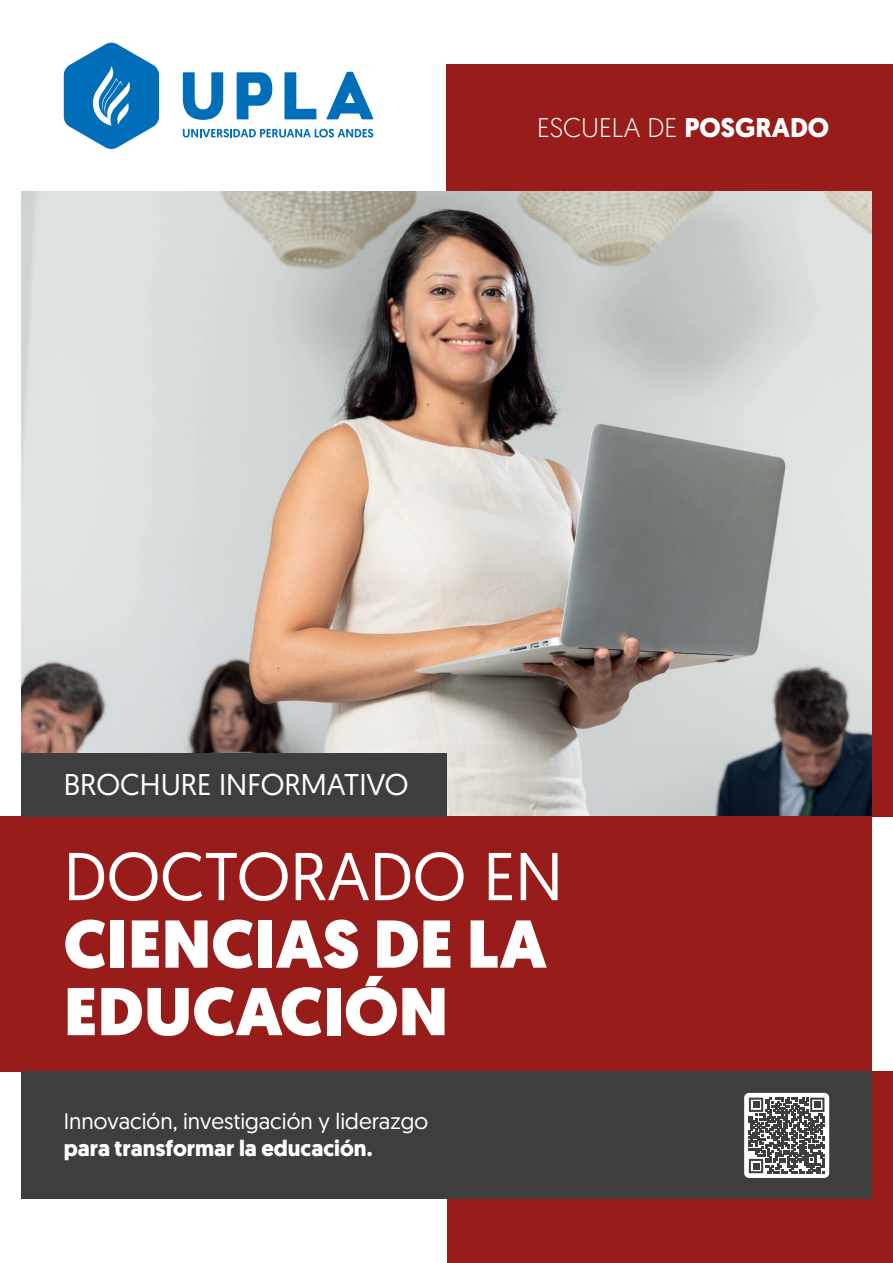
<style>
.page{position:relative;width:893px;height:1263px;background:#fff}
.page>*{position:absolute;margin:0;border:0;box-sizing:border-box;transform-origin:0 0}
.t1{font:900 67.5px/67.5px "Geomanist";color:#fff}
.t2{font:67.5px "Geomanist";color:#fff}
.t3{font:30px "Geomanist";color:#fff}
.t4{font:300 27px "Geomanist";color:#fff}
.t5{font:22.5px "Geomanist";color:#fff}
.t6{font:700 22.5px "Geomanist";color:#fff}
.s1{font-weight:700}
</style>
<div class="page">
<div style="left:448px;top:1071px;width:445px;height:192px;background:#981c19"></div>
<div style="left:446px;top:64px;width:447px;height:752px;background:#981c19"></div>
<img style="left:21px;top:191px;width:851px;height:625px">
<svg style="left:183px;top:72px;width:40px;height:48px"></svg>
<svg style="left:237px;top:72px;width:35px;height:47px"></svg>
<svg style="left:284px;top:72px;width:32px;height:47px"></svg>
<svg style="left:326px;top:72px;width:47px;height:47px"></svg>
<svg style="left:64px;top:42px;width:95px;height:107px"></svg>
<svg style="left:183px;top:129px;width:190px;height:9px"></svg>
<div style="left:0;top:816px;width:872px;height:255px;background:#981c19"></div>
<div style="left:21px;top:1071px;width:851px;height:128px;background:#3e3e3f"></div>
<div style="left:21px;top:753px;width:425px;height:63px;background:#3e3e3f"></div>
<div style="left:744px;top:1093px;width:85px;height:85px;background:#fff;border-radius:5px"></div>
<svg style="left:749px;top:1097px;width:75px;height:76px"></svg>
<p class="t4" style="left:537px;top:110px;width:294px">ESCUELA DE <span class="s1">POSGRADO</span></p>
<h2 class="t3" style="left:64px;top:765px;width:346px">BROCHURE INFORMATIVO</h2>
<h1 class="t2" style="left:64px;top:833px;width:501px">DOCTORADO EN</h1>
<h1 class="t1" style="left:64px;top:911px;width:485px">CIENCIAS DE LA<br>EDUCACIÓN</h1>
<p class="t5" style="left:64px;top:1106px;width:366px">Innovación, investigación y liderazgo</p>
<p class="t6" style="left:64px;top:1133px;width:310px">para transformar la educación.</p>
</div>
